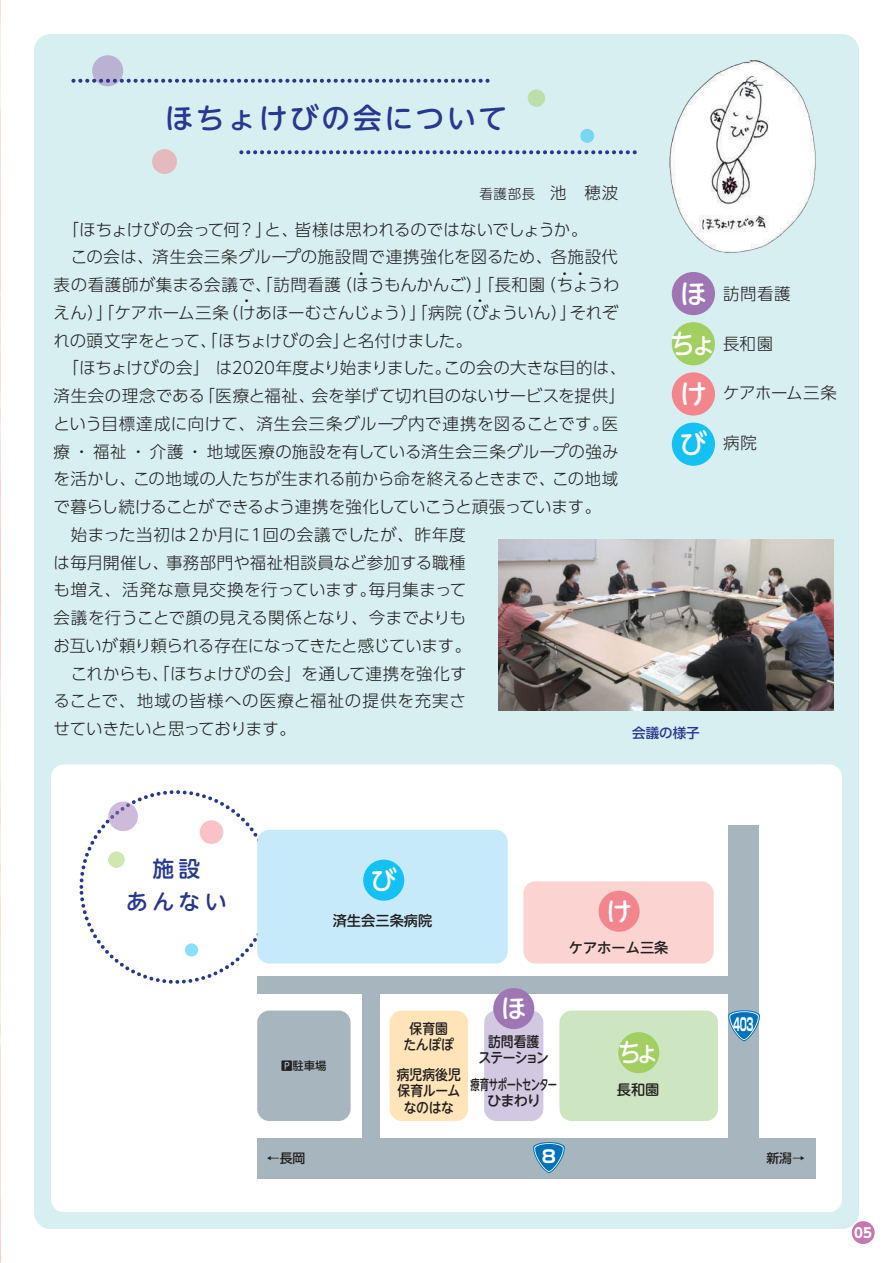
<style>
.page{position:relative;width:893px;height:1263px;background:#fff}
.page>*{position:absolute;margin:0;border:0;box-sizing:border-box;transform-origin:0 0}
.t1{font:500 28.5px "UD Shin M Go Pr 6";letter-spacing:.1em;color:#283890}
.t2{font:500 27px/50.2px "UD Shin M Go Pr 6";color:#fff;text-align:center}
.t3{font:500 25.65px "UD Shin M Go Pr 6";color:#fff}
.t4{font:500 25.65px "UD Shin M Go Pr 6";color:#fff;scale:.9 1}
.t5{font:500 21.75px/32.7px "UD Shin M Go Pr 6";letter-spacing:.2em;color:#283890;text-align:center}
.t6{font:700 17.4px "Shin Go Pr 6 N";color:#fff;scale:.5 1}
.t7{font:700 17.4px "Shin Go Pr 6 N";color:#fff}
.t8{font:300 16.5px/27.8px "UD Shin Go Pr 6 N";color:#231f20}
.t9{font:300 16.5px "UD Shin Go Pr 6 N";letter-spacing:-.025em;color:#231f20}
.t10{font:500 14.25px "UD Shin M Go Pr 6";letter-spacing:-.005em;color:#231f20}
.t11{font:500 14.25px/16.5px "UD Shin M Go Pr 6";letter-spacing:-.07em;color:#231f20;text-align:center;scale:.65 1}
.t12{font:500 14.25px/16.5px "UD Shin M Go Pr 6";letter-spacing:-.025em;color:#231f20;text-align:center;scale:.9 1}
.t13{font:500 14.25px/16.5px "UD Shin M Go Pr 6";letter-spacing:-.055em;color:#231f20;text-align:center;scale:.9 1}
.t14{font:500 14.25px/16.5px "UD Shin M Go Pr 6";letter-spacing:-.005em;color:#231f20;text-align:center;scale:.9 1}
.t15{font:300 13.5px "UD Shin Go Pr 6 N";color:#231f20}
.t16{font:500 13.5px "UD Shin Go Pr 6 N";color:#283890}
.t17{font:700 13.5px "UD Shin Go Pr 6 N";color:#fff}
.t18{font:500 12.9px "UD Shin Go Pr 6 N";color:#231f20}
.t19{font:500 11.4px "UD Shin M Go Pr 6";color:#231f20}
.s1{font-size:16.5px}
</style>
<div class="page">
<hr style="left:0;top:0;width:1px;height:1263px;background:#bfbfbf">
<div style="left:34px;top:34px;width:825px;height:1195px;background:#d7eff1;border-radius:17px"></div>
<div style="left:51px;top:764px;width:791px;height:448px;background:#fff;border-radius:13px"></div>
<div style="left:852px;top:1221px;width:23px;height:23px;background:#c774af;border-radius:50%"></div>
<div style="left:185px;top:943px;width:13px;height:13px;background:#8adff8;border-radius:50%"></div>
<div style="left:580px;top:129px;width:14px;height:14px;background:#76d7f1;border-radius:50%"></div>
<div style="left:200px;top:820px;width:23px;height:24px;background:#f9c2c6;border-radius:50%"></div>
<div style="left:152px;top:149px;width:25px;height:25px;background:#e4babf;border-radius:50%"></div>
<svg style="left:108px;top:802px;width:30px;height:29px"></svg>
<div style="left:92px;top:55px;width:31px;height:31px;background:#bab2d2;border-radius:50%"></div>
<svg style="left:108px;top:851px;width:17px;height:17px"></svg>
<div style="left:528px;top:89px;width:17px;height:18px;background:#bcdfa9;border-radius:50%"></div>
<div style="left:257px;top:976px;width:491px;height:18px;background:#a7b6be"></div>
<div style="left:362px;top:988px;width:18px;height:184px;background:#a7b6be"></div>
<div style="left:257px;top:1138px;width:559px;height:41px;background:#a7b6be"></div>
<div style="left:729px;top:826px;width:30px;height:351px;background:#a7b6be"></div>
<div style="left:523px;top:881px;width:191px;height:82px;background:#fbd3d1;border-radius:12px"></div>
<div style="left:559px;top:1010px;width:159px;height:111px;background:#cde5c1;border-radius:12px"></div>
<div style="left:484px;top:1010px;width:59px;height:111px;background:#d3c8e2;border-radius:12px"></div>
<div style="left:390px;top:1010px;width:78px;height:111px;background:#fee4b8;border-radius:12px"></div>
<div style="left:257px;top:1010px;width:94px;height:111px;background:#a7b6be;border-radius:12px"></div>
<div style="left:257px;top:830px;width:251px;height:133px;background:#c6eafa;border-radius:12px"></div>
<div style="left:363px;top:860px;width:41px;height:41px;background:#15c0f2;border-radius:50%"></div>
<div style="left:599px;top:891px;width:41px;height:41px;background:#f3858d;border-radius:50%"></div>
<div style="left:493px;top:988px;width:41px;height:41px;background:#9e76b3;border-radius:50%"></div>
<div style="left:618px;top:1032px;width:41px;height:41px;background:#a2cf62;border-radius:50%"></div>
<div style="left:672px;top:423px;width:43px;height:43px;background:#15c0f2;border-radius:50%"></div>
<div style="left:672px;top:372px;width:43px;height:44px;background:#f3858d;border-radius:50%"></div>
<div style="left:672px;top:272px;width:43px;height:43px;background:#9e76b3;border-radius:50%"></div>
<div style="left:672px;top:322px;width:43px;height:43px;background:#a2cf62;border-radius:50%"></div>
<svg style="left:533px;top:1142px;width:32px;height:31px"></svg>
<svg style="left:728px;top:1008px;width:32px;height:33px"></svg>
<img style="left:498px;top:539px;width:336px;height:171px">
<img style="left:669px;top:60px;width:147px;height:193px">
<svg style="left:73px;top:79px;width:415px;height:4px"></svg>
<svg style="left:241px;top:150px;width:396px;height:4px"></svg>
<h1 class="t1" style="left:165px;top:94px;width:343px">ほちょけびの会について</h1>
<p class="t15" style="left:479px;top:183px;width:140px">看護部長　<span class="s1">池　穂波</span></p>
<p class="t8" style="left:54px;top:215px;width:574px">　「ほちょけびの会って何？」と、皆様は思われるのではないでしょうか。<br>　この会は、済生会三条グループの施設間で連携強化を図るため、各施設代表の看護師が集まる会議で、「訪問看護（ほうもんかんご）」「長和園（ちょうわえん）」「ケアホーム三条（けあほーむさんじょう）」「病院（びょういん）」それぞれの頭文字をとって、「ほちょけびの会」と名付けました。<br>　「ほちょけびの会」は2020年度より始まりました。この会の大きな目的は、済生会の理念である「医療と福祉、会を挙げて切れ目のないサービスを提供」という目標達成に向けて、済生会三条グループ内で連携を図ることです。医療・福祉・介護・地域医療の施設を有している済生会三条グループの強みを活かし、この地域の人たちが生まれる前から命を終えるときまで、この地域で暮らし続けることができるよう連携を強化していこうと頑張っています。<br>　始まった当初は２か月に１回の会議でしたが、昨年度<br>は毎月開催し、事務部門や福祉相談員など参加する職種<br>も増え、活発な意見交換を行っています。毎月集まって<br>会議を行うことで顔の見える関係となり、今までよりも<br>お互いが頼り頼られる存在になってきたと感じています。<br>　これからも、「ほちょけびの会」を通して連携を強化す<br>ることで、地域の皆様への医療と福祉の提供を充実さ<br>せていきたいと思っております。</p>
<p class="t8" style="left:353px;top:259px;width:18px">・</p>
<p class="t8" style="left:556px;top:259px;width:34px">・・</p>
<p class="t8" style="left:238px;top:286px;width:18px">・</p>
<p class="t8" style="left:472px;top:286px;width:18px">・</p>
<h2 class="t2" style="left:671px;top:266px;width:47px">ほちょ</h2>
<p class="t8" style="left:723px;top:279px;width:69px">訪問看護</p>
<p class="t8" style="left:723px;top:329px;width:52px">長和園</p>
<h2 class="t2" style="left:680px;top:367px;width:28px">け</h2>
<p class="t9" style="left:723px;top:380px;width:116px">ケアホーム三条</p>
<h2 class="t2" style="left:680px;top:417px;width:28px">び</h2>
<p class="t8" style="left:723px;top:428px;width:35px">病院</p>
<p class="t16" style="left:632px;top:722px;width:69px">会議の様子</p>
<h3 class="t5" style="left:126px;top:851px;width:102px">施設<br>あんない</h3>
<h3 class="t3" style="left:371px;top:858px;width:27px">び</h3>
<p class="t10" style="left:333px;top:908px;width:101px">済生会三条病院</p>
<h3 class="t3" style="left:606px;top:889px;width:27px">け</h3>
<p class="t10" style="left:569px;top:935px;width:101px">ケアホーム三条</p>
<p class="t19" style="left:281px;top:1056px;width:47px">P駐車場</p>
<p class="t14" style="left:403px;top:1019px;width:58px">保育園たんぽぽ</p>
<p class="t12" style="left:397px;top:1065px;width:73px">病児病後児保育ルームなのはな</p>
<h3 class="t3" style="left:501px;top:987px;width:27px">ほ</h3>
<p class="t13" style="left:478px;top:1032px;width:80px">訪問看護<br>ステーション</p>
<p class="t11" style="left:471px;top:1075px;width:135px">療育サポートセンターひまわり</p>
<h3 class="t4" style="left:618px;top:1031px;width:47px">ちょ</h3>
<p class="t10" style="left:617px;top:1077px;width:44px">長和園</p>
<p class="t6" style="left:733px;top:1011px;width:43px">403</p>
<p class="t7" style="left:542px;top:1142px;width:16px">8</p>
<p class="t18" style="left:267px;top:1148px;width:40px">←長岡</p>
<p class="t18" style="left:766px;top:1148px;width:40px">新潟→</p>
<p class="t17" style="left:854px;top:1222px;width:19px">05</p>
</div>
